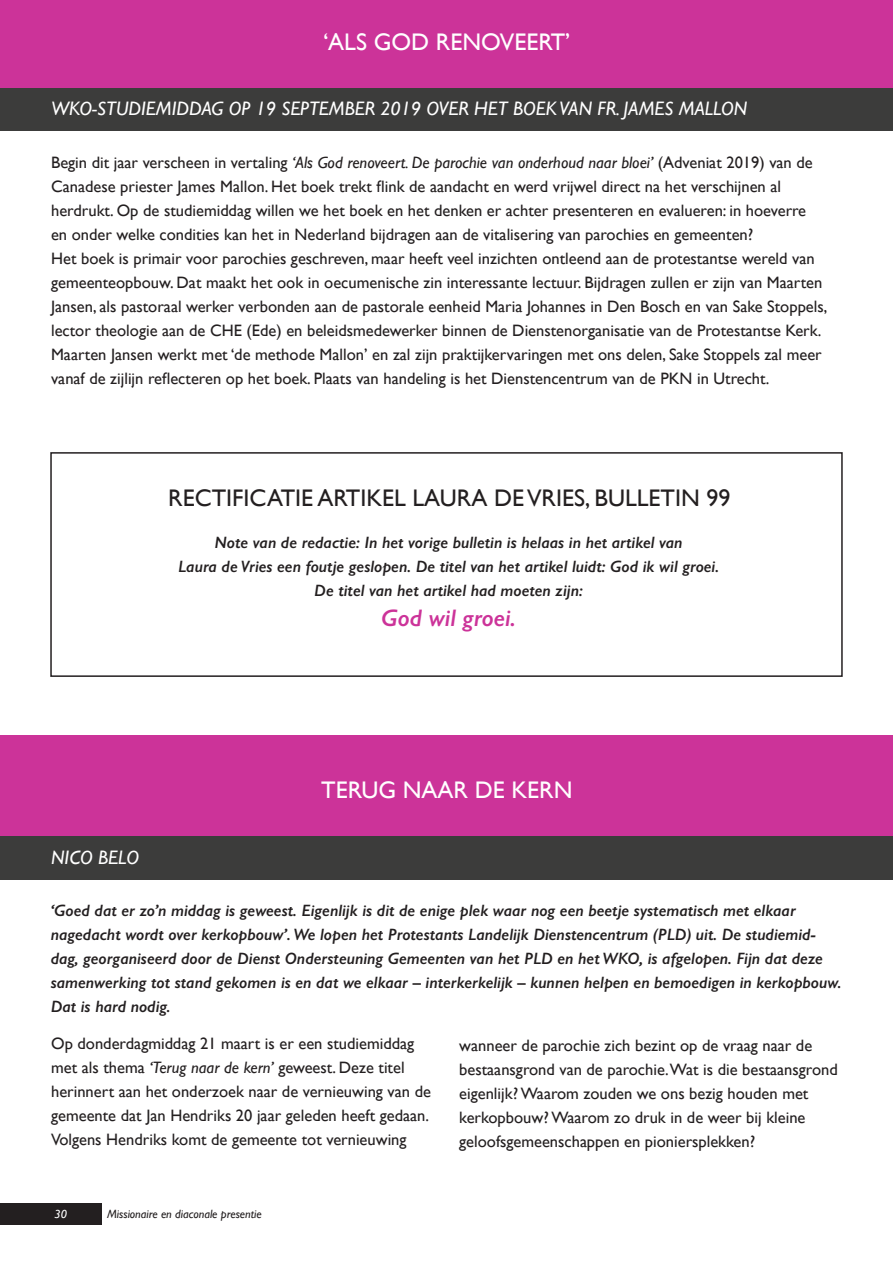
<style>
.page{position:relative;width:893px;height:1263px;background:#fff}
.page>*{position:absolute;margin:0;border:0;box-sizing:border-box;transform-origin:0 0}
.t1{font:24px "Gill Sans";color:#231f20}
.t2{font:24px "Gill Sans";color:#fff}
.t3{font:italic 600 24px "Gill Sans";color:#c39}
.t4{font:italic 19.5px "Gill Sans";color:#fff}
.t5{font:16.5px/24px "Gill Sans";color:#231f20}
.t6{font:italic 600 16.5px/24px "Gill Sans";color:#231f20;text-align:center}
.t7{font:italic 12px "Gill Sans";color:#231f20}
.t8{font:italic 12px "Gill Sans";color:#fff}
.s1{font-style:italic}
</style>
<div class="page">
<div style="left:0;top:1203px;width:101px;height:22px;background:#231f20"></div>
<div style="left:0;top:60px;width:893px;height:71px;background:#3c3c3b"></div>
<div style="left:0;top:808px;width:893px;height:71px;background:#3c3c3b"></div>
<div style="left:0;top:0;width:893px;height:88px;background:#c39"></div>
<div style="left:0;top:736px;width:893px;height:100px;background:#c39"></div>
<div style="left:50px;top:452px;width:793px;height:225px;border:2px solid #231f20"></div>
<h1 class="t2" style="left:323px;top:27px;width:249px">‘ALS GOD RENOVEERT’</h1>
<p class="t4" style="left:51px;top:97px;width:698px">WKO-STUDIEMIDDAG OP 19 SEPTEMBER 2019 OVER HET BOEK VAN FR. JAMES MALLON</p>
<p class="t5" style="left:51px;top:150px;width:778px">Begin dit jaar verscheen in vertaling <span class="s1">‘Als God renoveert. De parochie van onderhoud naar bloei’</span> (Adveniat 2019) van de Canadese priester James Mallon. Het boek trekt flink de aandacht en werd vrijwel direct na het verschijnen al herdrukt. Op de studiemiddag willen we het boek en het denken er achter presenteren en evalueren: in hoeverre<br>en onder welke condities kan het in Nederland bijdragen aan de vitalisering van parochies en gemeenten?<br>Het boek is primair voor parochies geschreven, maar heeft veel inzichten ontleend aan de protestantse wereld van gemeenteopbouw. Dat maakt het ook in oecumenische zin interessante lectuur. Bijdragen zullen er zijn van Maarten Jansen, als pastoraal werker verbonden aan de pastorale eenheid Maria Johannes in Den Bosch en van Sake Stoppels, lector theologie aan de CHE (Ede) en beleidsmedewerker binnen de Dienstenorganisatie van de Protestantse Kerk.<br>Maarten Jansen werkt met ‘de methode Mallon’ en zal zijn praktijkervaringen met ons delen, Sake Stoppels zal meer vanaf de zijlijn reflecteren op het boek. Plaats van handeling is het Dienstencentrum van de PKN in Utrecht.</p>
<h1 class="t1" style="left:168px;top:483px;width:564px">RECTIFICATIE ARTIKEL LAURA DE VRIES, BULLETIN 99</h1>
<p class="t6" style="left:178px;top:531px;width:542px">Note van de redactie: In het vorige bulletin is helaas in het artikel van<br>Laura de Vries een foutje geslopen. De titel van het artikel luidt: God ik wil groei.<br>De titel van het artikel had moeten zijn:</p>
<h1 class="t3" style="left:381px;top:604px;width:136px">God wil groei.</h1>
<p class="t4" style="left:51px;top:846px;width:89px">NICO BELO</p>
<h1 class="t2" style="left:321px;top:776px;width:253px">TERUG NAAR DE KERN</h1>
<p class="t6" style="left:51px;top:898px;width:792px;text-align:left">‘Goed dat er zo’n middag is geweest. Eigenlijk is dit de enige plek waar nog een beetje systematisch met elkaar nagedacht wordt over kerkopbouw’. We lopen het Protestants Landelijk Dienstencentrum (PLD) uit. De studiemid&shy;dag, georganiseerd door de Dienst Ondersteuning Gemeenten van het PLD en het WKO, is afgelopen. Fijn dat deze samenwerking tot stand gekomen is en dat we elkaar – interkerkelijk – kunnen helpen en bemoedigen in kerkopbouw.<br>Dat is hard nodig.</p>
<p class="t5" style="left:51px;top:1031px;width:381px">Op donderdagmiddag 21 maart is er een studiemiddag met als thema <span class="s1">‘Terug naar de kern’</span> geweest. Deze titel herinnert aan het onderzoek naar de vernieuwing van de gemeente dat Jan Hendriks 20 jaar geleden heeft gedaan.<br>Volgens Hendriks komt de gemeente tot vernieuwing</p>
<p class="t5" style="left:459px;top:1033px;width:380px">wanneer de parochie zich bezint op de vraag naar de bestaansgrond van de parochie.Wat is die bestaansgrond eigenlijk? Waarom zouden we ons bezig houden met kerkopbouw? Waarom zo druk in de weer bij kleine geloofsgemeenschappen en pioniersplekken?</p>
<p class="t8" style="left:54px;top:1207px;width:14px">30</p>
<p class="t7" style="left:107px;top:1207px;width:156px">Missionaire en diaconale presentie</p>
</div>
